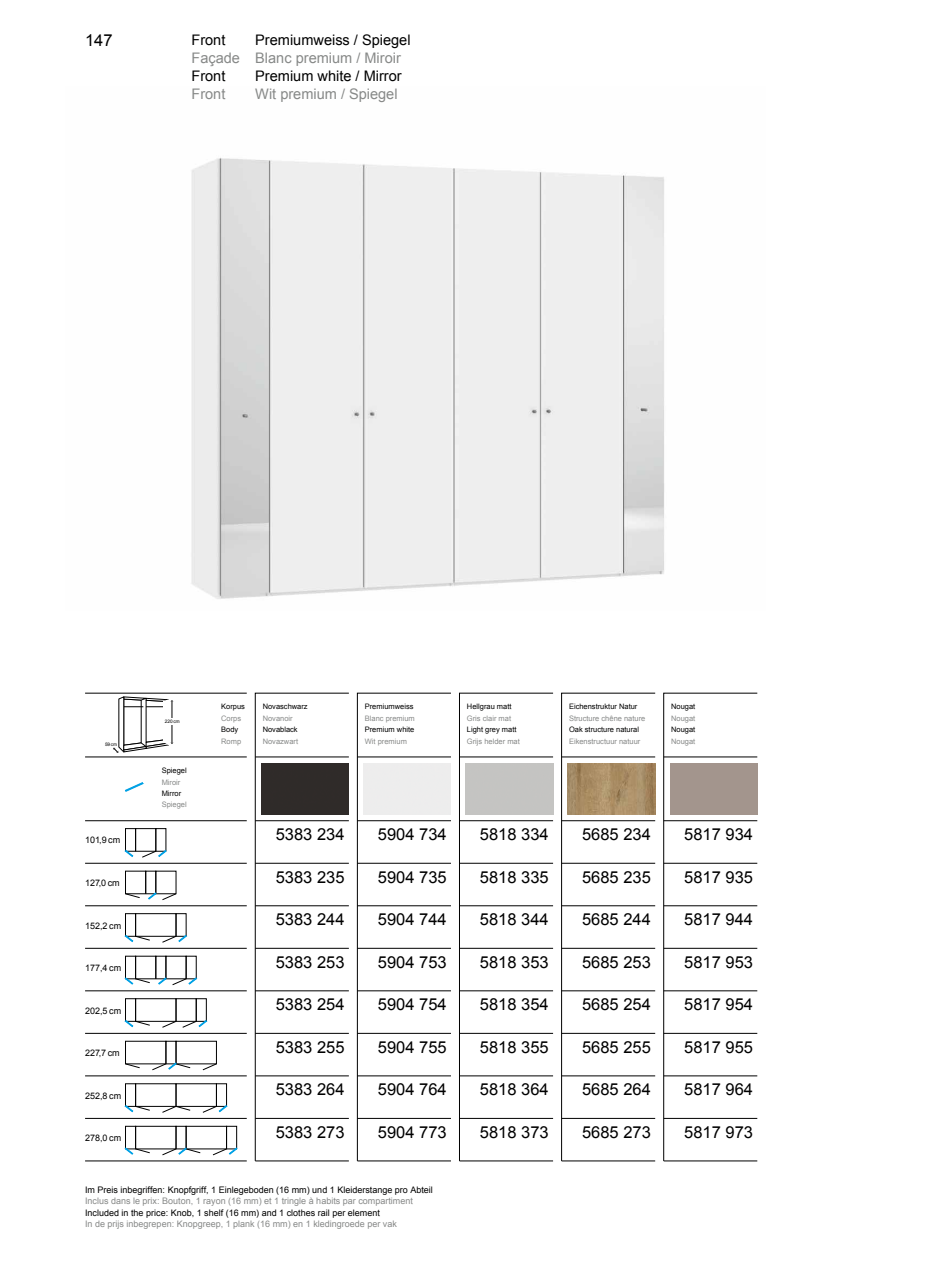
<style>
.page{position:relative;width:936px;height:1263px;background:#fff}
.page>*{position:absolute;margin:0;border:0;box-sizing:border-box;transform-origin:0 0}
.t1{font:16.5px "Arial";color:#000}
.t2{font:14.55px "Arial";color:#000}
.t3{font:14.55px "Arial";color:#878988}
.t4{font:9px "Arial";color:#000}
.t5{font:9px "Arial";color:#878988}
.t6{font:7.5px "Arial";color:#000}
.t7{font:7.5px "Arial";color:#878988}
.t8{font:4.8px "Arial";color:#000}
</style>
<div class="page">
<img style="left:191px;top:157px;width:473px;height:442px">
<svg style="left:254px;top:692px;width:95px;height:470px"></svg>
<svg style="left:356px;top:692px;width:95px;height:470px"></svg>
<svg style="left:459px;top:692px;width:95px;height:470px"></svg>
<svg style="left:561px;top:692px;width:95px;height:470px"></svg>
<svg style="left:663px;top:692px;width:95px;height:470px"></svg>
<svg style="left:125px;top:782px;width:18px;height:10px"></svg>
<svg style="left:125px;top:828px;width:42px;height:30px"></svg>
<svg style="left:125px;top:870px;width:52px;height:31px"></svg>
<svg style="left:125px;top:913px;width:62px;height:30px"></svg>
<svg style="left:125px;top:998px;width:82px;height:30px"></svg>
<svg style="left:125px;top:1040px;width:92px;height:31px"></svg>
<svg style="left:125px;top:955px;width:72px;height:31px"></svg>
<svg style="left:125px;top:1083px;width:102px;height:30px"></svg>
<svg style="left:125px;top:1125px;width:112px;height:30px"></svg>
<svg style="left:113px;top:696px;width:60px;height:57px"></svg>
<div style="left:164px;top:718px;width:17px;height:7px;background:#fff"></div>
<hr style="left:85px;top:820px;width:162px;height:1px;background:#000">
<hr style="left:85px;top:693px;width:162px;height:1px;background:#000">
<hr style="left:85px;top:756px;width:162px;height:1px;background:#000">
<hr style="left:85px;top:863px;width:162px;height:1px;background:#000">
<hr style="left:85px;top:905px;width:162px;height:1px;background:#000">
<hr style="left:85px;top:948px;width:162px;height:1px;background:#000">
<hr style="left:85px;top:990px;width:162px;height:1px;background:#000">
<hr style="left:85px;top:1033px;width:162px;height:1px;background:#000">
<hr style="left:85px;top:1075px;width:162px;height:1px;background:#000">
<hr style="left:85px;top:1118px;width:162px;height:1px;background:#000">
<hr style="left:85px;top:1160px;width:162px;height:1px;background:#000">
<p class="t1" style="left:85px;top:29px;width:29px">147</p>
<p class="t2" style="left:191px;top:30px;width:35px">Front</p>
<p class="t3" style="left:191px;top:48px;width:50px">Façade</p>
<p class="t2" style="left:191px;top:66px;width:35px">Front</p>
<p class="t3" style="left:191px;top:84px;width:35px">Front</p>
<p class="t2" style="left:255px;top:30px;width:157px">Premiumweiss / Spiegel</p>
<p class="t3" style="left:255px;top:48px;width:147px">Blanc premium / Miroir</p>
<p class="t2" style="left:255px;top:66px;width:148px">Premium white / Mirror</p>
<p class="t3" style="left:255px;top:84px;width:144px">Wit premium / Spiegel</p>
<p class="t8" style="left:105px;top:741px;width:14px">59cm</p>
<p class="t4" style="left:85px;top:834px;width:37px">101,9 cm</p>
<p class="t4" style="left:85px;top:877px;width:36px">127,0 cm</p>
<p class="t4" style="left:85px;top:919px;width:38px">152,2 cm</p>
<p class="t4" style="left:85px;top:962px;width:38px">177,4 cm</p>
<p class="t4" style="left:85px;top:1004px;width:38px">202,5 cm</p>
<p class="t4" style="left:85px;top:1047px;width:36px">227,7 cm</p>
<p class="t4" style="left:85px;top:1089px;width:38px">252,8 cm</p>
<p class="t4" style="left:85px;top:1132px;width:38px">278,0 cm</p>
<p class="t8" style="left:165px;top:718px;width:16px">220cm</p>
<p class="t6" style="left:162px;top:765px;width:27px">Spiegel</p>
<p class="t7" style="left:162px;top:777px;width:20px">Miroir</p>
<p class="t6" style="left:162px;top:788px;width:21px">Mirror</p>
<p class="t7" style="left:162px;top:800px;width:27px">Spiegel</p>
<p class="t6" style="left:221px;top:702px;width:25px">Korpus</p>
<p class="t7" style="left:221px;top:736px;width:22px">Romp</p>
<p class="t7" style="left:221px;top:713px;width:22px">Corps</p>
<p class="t6" style="left:221px;top:725px;width:19px">Body</p>
<p class="t6" style="left:263px;top:702px;width:47px">Novaschwarz</p>
<p class="t7" style="left:263px;top:736px;width:37px">Novazwart</p>
<p class="t7" style="left:263px;top:713px;width:32px">Novanoir</p>
<p class="t6" style="left:263px;top:725px;width:37px">Novablack</p>
<p class="t6" style="left:365px;top:702px;width:50px">Premiumweiss</p>
<p class="t7" style="left:365px;top:736px;width:44px">Wit premium</p>
<p class="t7" style="left:365px;top:713px;width:52px">Blanc premium</p>
<p class="t6" style="left:365px;top:725px;width:51px">Premium white</p>
<p class="t1" style="left:276px;top:823px;width:70px">5383 234</p>
<p class="t1" style="left:276px;top:866px;width:70px">5383 235</p>
<p class="t1" style="left:276px;top:909px;width:70px">5383 244</p>
<p class="t1" style="left:276px;top:951px;width:70px">5383 253</p>
<p class="t1" style="left:276px;top:994px;width:70px">5383 254</p>
<p class="t1" style="left:276px;top:1036px;width:70px">5383 255</p>
<p class="t1" style="left:276px;top:1079px;width:70px">5383 264</p>
<p class="t1" style="left:276px;top:1121px;width:70px">5383 273</p>
<p class="t1" style="left:378px;top:823px;width:70px">5904 734</p>
<p class="t1" style="left:378px;top:866px;width:70px">5904 735</p>
<p class="t1" style="left:378px;top:909px;width:70px">5904 744</p>
<p class="t1" style="left:378px;top:951px;width:70px">5904 753</p>
<p class="t1" style="left:378px;top:994px;width:70px">5904 754</p>
<p class="t1" style="left:378px;top:1036px;width:70px">5904 755</p>
<p class="t1" style="left:378px;top:1079px;width:70px">5904 764</p>
<p class="t1" style="left:378px;top:1121px;width:70px">5904 773</p>
<p class="t4" style="left:85px;top:1184px;width:349px">Im Preis inbegriffen: Knopfgriff, 1 Einlegeboden (16 mm) und 1 Kleiderstange pro Abteil</p>
<p class="t5" style="left:85px;top:1195px;width:329px">Inclus dans le prix: Bouton, 1 rayon (16 mm) et 1 tringle à habits par compartiment</p>
<p class="t4" style="left:85px;top:1206px;width:296px">Included in the price: Knob, 1 shelf (16 mm) and 1 clothes rail per element</p>
<p class="t5" style="left:85px;top:1218px;width:313px">In de prijs inbegrepen: Knopgreep, 1 plank (16 mm) en 1 kledingroede per vak</p>
<p class="t6" style="left:467px;top:702px;width:46px">Hellgrau matt</p>
<p class="t7" style="left:467px;top:736px;width:54px">Grijs helder mat</p>
<p class="t7" style="left:467px;top:713px;width:46px">Gris clair mat</p>
<p class="t6" style="left:467px;top:725px;width:51px">Light grey matt</p>
<p class="t6" style="left:569px;top:702px;width:70px">Eichenstruktur Natur</p>
<p class="t7" style="left:569px;top:736px;width:73px">Eikenstructuur natuur</p>
<p class="t7" style="left:569px;top:713px;width:78px">Structure chêne nature</p>
<p class="t6" style="left:569px;top:725px;width:72px">Oak structure natural</p>
<p class="t1" style="left:480px;top:823px;width:70px">5818 334</p>
<p class="t1" style="left:480px;top:866px;width:70px">5818 335</p>
<p class="t1" style="left:480px;top:909px;width:70px">5818 344</p>
<p class="t1" style="left:480px;top:951px;width:70px">5818 353</p>
<p class="t1" style="left:480px;top:994px;width:70px">5818 354</p>
<p class="t1" style="left:480px;top:1036px;width:70px">5818 355</p>
<p class="t1" style="left:480px;top:1079px;width:70px">5818 364</p>
<p class="t1" style="left:480px;top:1121px;width:70px">5818 373</p>
<p class="t1" style="left:582px;top:823px;width:70px">5685 234</p>
<p class="t1" style="left:582px;top:866px;width:70px">5685 235</p>
<p class="t1" style="left:582px;top:909px;width:70px">5685 244</p>
<p class="t1" style="left:582px;top:951px;width:70px">5685 253</p>
<p class="t1" style="left:582px;top:994px;width:70px">5685 254</p>
<p class="t1" style="left:582px;top:1036px;width:70px">5685 255</p>
<p class="t1" style="left:582px;top:1079px;width:70px">5685 264</p>
<p class="t1" style="left:582px;top:1121px;width:70px">5685 273</p>
<p class="t6" style="left:671px;top:702px;width:26px">Nougat</p>
<p class="t7" style="left:671px;top:736px;width:26px">Nougat</p>
<p class="t7" style="left:671px;top:713px;width:26px">Nougat</p>
<p class="t6" style="left:671px;top:725px;width:26px">Nougat</p>
<p class="t1" style="left:684px;top:823px;width:70px">5817 934</p>
<p class="t1" style="left:684px;top:866px;width:70px">5817 935</p>
<p class="t1" style="left:684px;top:909px;width:70px">5817 944</p>
<p class="t1" style="left:684px;top:951px;width:70px">5817 953</p>
<p class="t1" style="left:684px;top:994px;width:70px">5817 954</p>
<p class="t1" style="left:684px;top:1036px;width:70px">5817 955</p>
<p class="t1" style="left:684px;top:1079px;width:70px">5817 964</p>
<p class="t1" style="left:684px;top:1121px;width:70px">5817 973</p>
</div>
